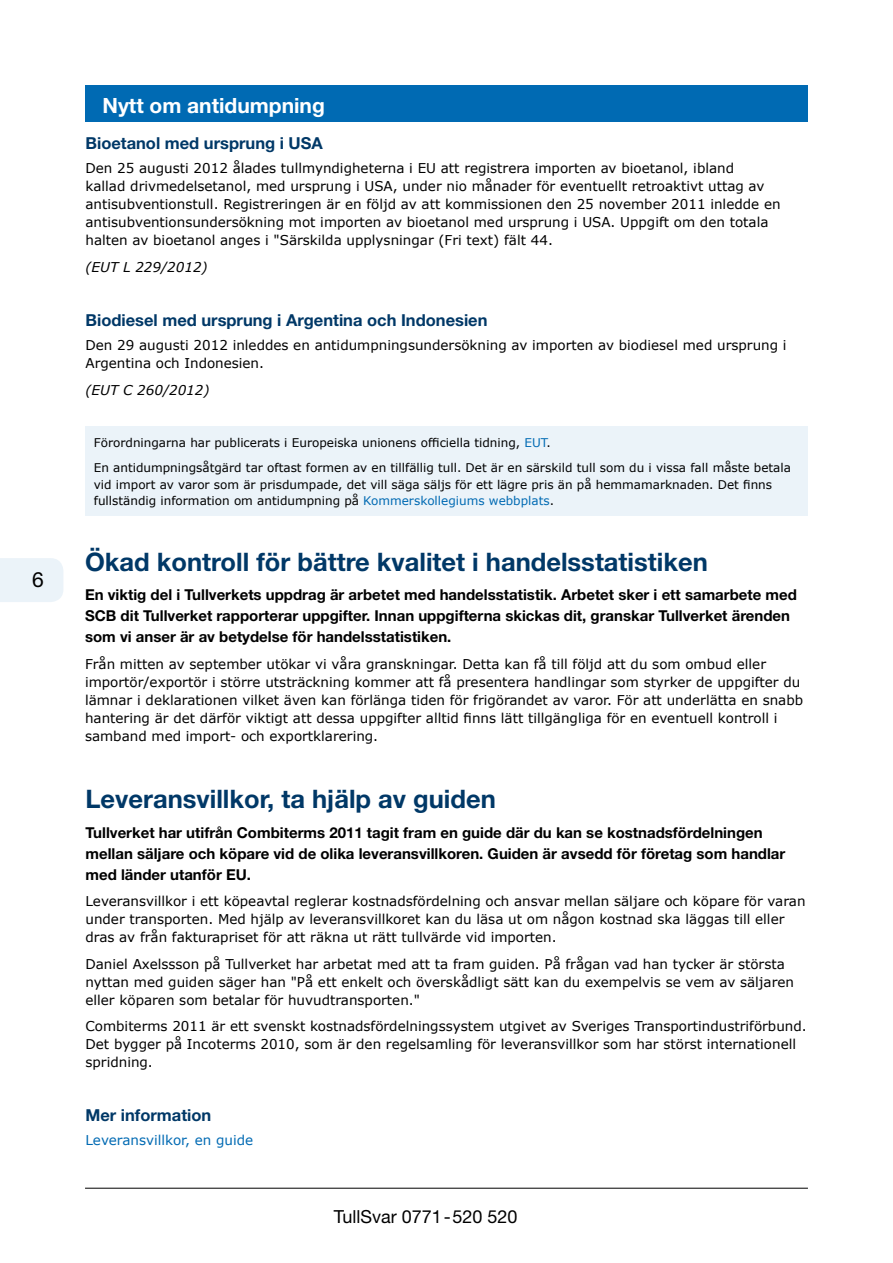
<style>
.page{position:relative;width:893px;height:1263px;background:#fff}
.page>*{position:absolute;margin:0;border:0;box-sizing:border-box;transform-origin:0 0}
.t1{font:700 25.5px "Helvetica Neue";color:#003867}
.t2{font:700 21px "Helvetica Neue";color:#fff}
.t3{font:21px "Helvetica Neue";color:#000}
.t4{font:18px "Helvetica Neue";color:#000}
.t5{font:700 16.5px "Helvetica Neue";color:#003867}
.t6{font:700 15px/21px "Helvetica Neue";color:#000}
.t7{font:13.5px/18px "Verdana";color:#000}
.t8{font:italic 13.5px "Verdana";color:#000}
.t9{font:13.5px "Verdana";color:#006ab3}
.t10{font:12px/25px "Verdana";color:#000}
.s1{color:#006ab3}
</style>
<div class="page">
<div style="left:0;top:558px;width:63px;height:44px;background:#ebf3f9"></div>
<hr style="left:85px;top:1188px;width:723px;height:1px;background:#000">
<div style="left:85px;top:85px;width:723px;height:37px;background:#006ab3"></div>
<div style="left:85px;top:427px;width:723px;height:89px;background:#ebf3f9"></div>
<h2 class="t3" style="left:32px;top:567px;width:13px">6</h2>
<h2 class="t2" style="left:102px;top:93px;width:224px">Nytt om antidumpning</h2>
<p class="t5" style="left:85px;top:133px;width:239px">Bioetanol med ursprung i USA</p>
<p class="t7" style="left:85px;top:159px;width:697px">Den 25 augusti 2012 ålades tullmyndigheterna i EU att registrera importen av bioetanol, ibland<br>kallad drivmedelsetanol, med ursprung i USA, under nio månader för eventuellt retroaktivt uttag av antisubventionstull. Registreringen är en följd av att kommissionen den 25 november 2011 inledde en antisubventionsundersökning mot importen av bioetanol med ursprung i USA. Uppgift om den totala halten av bioetanol anges i "Särskilda upplysningar (Fri text) fält 44.</p>
<p class="t8" style="left:85px;top:258px;width:124px">(EUT L 229/2012)</p>
<p class="t5" style="left:85px;top:310px;width:404px">Biodiesel med ursprung i Argentina och Indonesien</p>
<p class="t7" style="left:85px;top:336px;width:703px">Den 29 augusti 2012 inleddes en antidumpningsundersökning av importen av biodiesel med ursprung i<br>Argentina och Indonesien.</p>
<p class="t8" style="left:85px;top:381px;width:126px">(EUT C 260/2012)</p>
<p class="t10" style="left:94px;top:430px;width:699px">Förordningarna har publicerats i Europeiska unionens officiella tidning, <span class="s1">EUT</span>.<br>En antidumpningsåtgärd tar oftast formen av en tillfällig tull. Det är en särskild tull som du i vissa fall måste betala</p>
<p class="t10" style="left:94px;top:476px;width:680px;line-height:16.5px">vid import av varor som är prisdumpade, det vill säga säljs för ett lägre pris än på hemmamarknaden. Det finns fullständig information om antidumpning på <span class="s1">Kommerskollegiums webbplats</span>.</p>
<h1 class="t1" style="left:85px;top:546px;width:624px">Ökad kontroll för bättre kvalitet i handelsstatistiken</h1>
<p class="t6" style="left:85px;top:584px;width:713px">En viktig del i Tullverkets uppdrag är arbetet med handelsstatistik. Arbetet sker i ett samarbete med<br>SCB dit Tullverket rapporterar uppgifter. Innan uppgifterna skickas dit, granskar Tullverket ärenden som vi anser är av betydelse för handelsstatistiken.</p>
<p class="t7" style="left:85px;top:654px;width:720px">Från mitten av september utökar vi våra granskningar. Detta kan få till följd att du som ombud eller importör/exportör i större utsträckning kommer att få presentera handlingar som styrker de uppgifter du lämnar i deklarationen vilket även kan förlänga tiden för frigörandet av varor. För att underlätta en snabb hantering är det därför viktigt att dessa uppgifter alltid finns lätt tillgängliga för en eventuell kontroll i samband med import- och exportklarering.</p>
<h1 class="t1" style="left:85px;top:783px;width:412px">Leveransvillkor, ta hjälp av guiden</h1>
<p class="t6" style="left:85px;top:821px;width:701px">Tullverket har utifrån Combiterms 2011 tagit fram en guide där du kan se kostnadsfördelningen mellan säljare och köpare vid de olika leveransvillkoren. Guiden är avsedd för företag som handlar med länder utanför EU.</p>
<p class="t7" style="left:85px;top:892px;width:722px">Leveransvillkor i ett köpeavtal reglerar kostnadsfördelning och ansvar mellan säljare och köpare för varan under transporten. Med hjälp av leveransvillkoret kan du läsa ut om någon kostnad ska läggas till eller dras av från fakturapriset för att räkna ut rätt tullvärde vid importen.</p>
<p class="t7" style="left:85px;top:954px;width:710px">Daniel Axelssson på Tullverket har arbetat med att ta fram guiden. På frågan vad han tycker är största nyttan med guiden säger han "På ett enkelt och överskådligt sätt kan du exempelvis se vem av säljaren eller köparen som betalar för huvudtransporten."</p>
<p class="t7" style="left:85px;top:1017px;width:723px">Combiterms 2011 är ett svenskt kostnadsfördelningssystem utgivet av Sveriges Transportindustriförbund.<br>Det bygger på Incoterms 2010, som är den regelsamling för leveransvillkor som har störst internationell spridning.</p>
<p class="t5" style="left:85px;top:1105px;width:127px">Mer information</p>
<p class="t9" style="left:85px;top:1131px;width:169px">Leveransvillkor, en guide</p>
<h3 class="t4" style="left:334px;top:1206px;width:185px">TullSvar 0771-520 520</h3>
</div>
